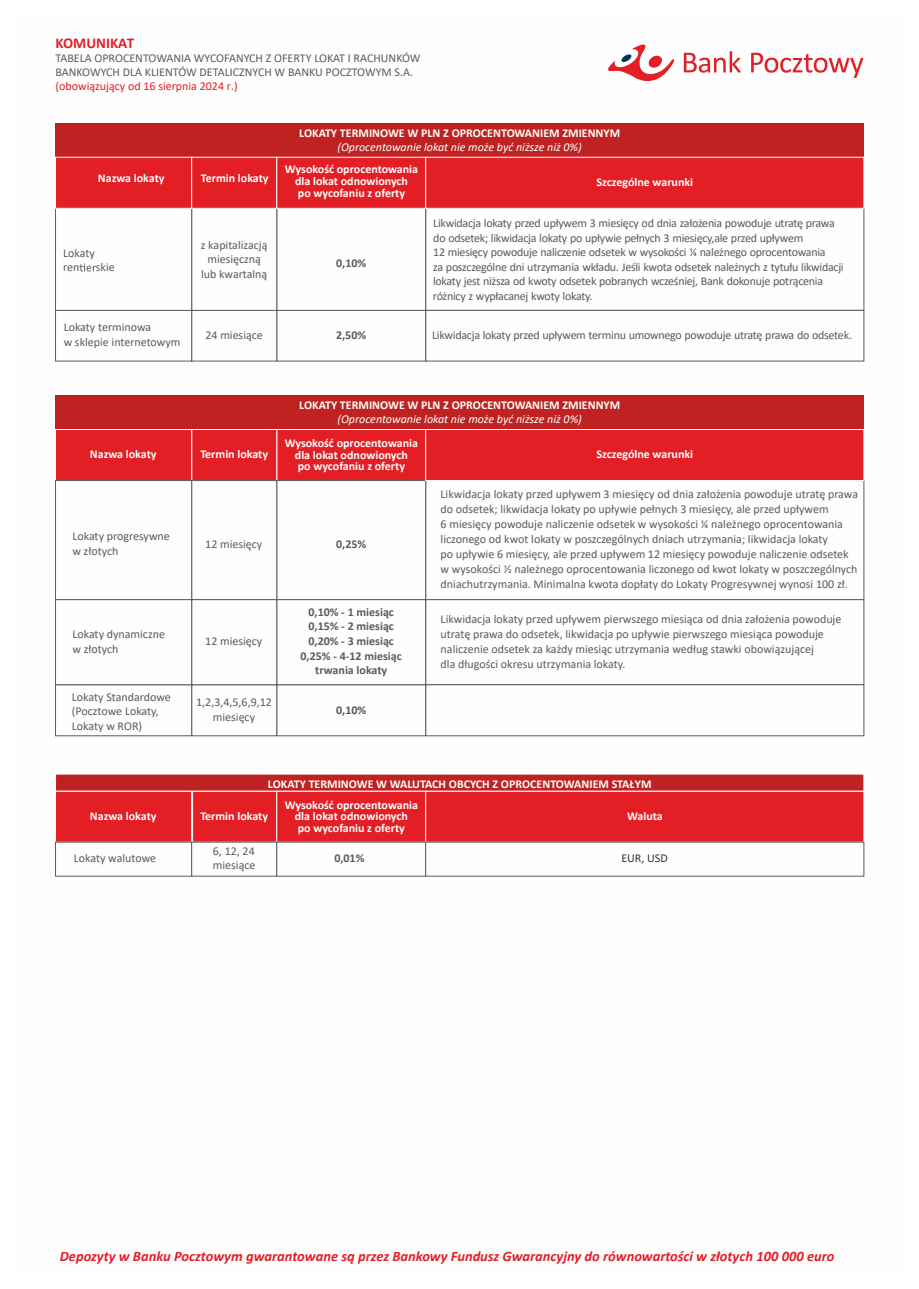
<style>
.page{position:relative;width:919px;height:1289px;background:#fff}
.page>*{position:absolute;margin:0;border:0;box-sizing:border-box;transform-origin:0 0}
.t1{font:700 15px "Calibri";color:#e31e24}
.t2{font:italic 700 14.55px "Calibri";color:#e31e24}
.t3{font:12px/14.7px "Calibri";color:#5b5b5b}
.t4{font:12px/14.7px "Calibri";letter-spacing:-.02em;color:#5b5b5b}
.t5{font:700 12px/11.7px "Calibri";color:#fff;text-align:center}
.t6{font:700 12px "Calibri";color:#fefefe}
.t7{font:700 12px/14.7px "Calibri";color:#5b5b5b;text-align:center}
.t8{font:italic 12px "Calibri";color:#fefefe}
.t9{font:12px "Calibri";color:#e31e24}
.t10{font:12px "Calibri";color:#333}
.t11{font:700 12px "Calibri";color:#555655}
</style>
<div class="page">
<svg style="left:608px;top:44px;width:255px;height:37px"></svg>
<div style="left:55px;top:790px;width:137px;height:52px;background:#e31e24;border:1px solid #fefefe"></div>
<div style="left:192px;top:790px;width:85px;height:52px;background:#e31e24;border:1px solid #fefefe"></div>
<div style="left:276px;top:790px;width:150px;height:52px;background:#e31e24;border:1px solid #fefefe"></div>
<div style="left:425px;top:790px;width:439px;height:52px;background:#e31e24;border:1px solid #fefefe"></div>
<div style="left:55px;top:773px;width:809px;height:18px;background:#c02222;border:1px solid #fefefe"></div>
<div style="left:55px;top:842px;width:137px;height:34px;background:#fefefe;border:1px solid #5b5b5b"></div>
<div style="left:191px;top:842px;width:86px;height:34px;background:#fefefe;border:1px solid #5b5b5b"></div>
<div style="left:276px;top:842px;width:150px;height:34px;background:#fefefe;border:1px solid #5b5b5b"></div>
<div style="left:425px;top:842px;width:439px;height:34px;background:#fefefe;border:1px solid #5b5b5b"></div>
<div style="left:55px;top:395px;width:808px;height:34px;background:#c02222"></div>
<div style="left:425px;top:599px;width:439px;height:86px;background:#fefefe;border:1px solid #5b5b5b"></div>
<div style="left:425px;top:684px;width:439px;height:52px;background:#fefefe;border:1px solid #5b5b5b"></div>
<div style="left:276px;top:429px;width:150px;height:52px;background:#e31e24;border:1px solid #fefefe"></div>
<div style="left:276px;top:480px;width:150px;height:120px;background:#fefefe;border:1px solid #5b5b5b"></div>
<div style="left:276px;top:684px;width:150px;height:52px;background:#fefefe;border:1px solid #5b5b5b"></div>
<div style="left:276px;top:599px;width:150px;height:86px;background:#fefefe;border:1px solid #5b5b5b"></div>
<div style="left:191px;top:429px;width:86px;height:52px;background:#e31e24;border:1px solid #fefefe"></div>
<div style="left:191px;top:480px;width:86px;height:120px;background:#fefefe;border:1px solid #5b5b5b"></div>
<div style="left:191px;top:684px;width:86px;height:52px;background:#fefefe;border:1px solid #5b5b5b"></div>
<div style="left:191px;top:599px;width:86px;height:86px;background:#fefefe;border:1px solid #5b5b5b"></div>
<div style="left:55px;top:429px;width:137px;height:52px;background:#e31e24;border:1px solid #fefefe"></div>
<div style="left:55px;top:480px;width:137px;height:120px;background:#fefefe;border:1px solid #5b5b5b"></div>
<div style="left:55px;top:684px;width:137px;height:52px;background:#fefefe;border:1px solid #5b5b5b"></div>
<div style="left:55px;top:599px;width:137px;height:86px;background:#fefefe;border:1px solid #5b5b5b"></div>
<div style="left:55px;top:123px;width:808px;height:34px;background:#c02222"></div>
<div style="left:425px;top:310px;width:439px;height:51px;background:#fefefe;border:1px solid #5b5b5b"></div>
<div style="left:276px;top:310px;width:150px;height:51px;background:#fefefe;border:1px solid #5b5b5b"></div>
<div style="left:191px;top:310px;width:86px;height:51px;background:#fefefe;border:1px solid #5b5b5b"></div>
<div style="left:55px;top:310px;width:137px;height:51px;background:#fefefe;border:1px solid #5b5b5b"></div>
<div style="left:191px;top:208px;width:86px;height:102px;background:#fefefe;border:1px solid #5b5b5b"></div>
<div style="left:55px;top:208px;width:137px;height:102px;background:#fefefe;border:1px solid #5b5b5b"></div>
<svg style="left:79px;top:264px;width:17px;height:7px"></svg>
<div style="left:55px;top:157px;width:137px;height:52px;background:#e31e24;border:1px solid #fefefe"></div>
<div style="left:191px;top:157px;width:86px;height:52px;background:#e31e24;border:1px solid #fefefe"></div>
<div style="left:276px;top:157px;width:150px;height:52px;background:#e31e24;border:1px solid #fefefe"></div>
<div style="left:425px;top:429px;width:439px;height:52px;background:#e31e24;border:1px solid #fefefe"></div>
<div style="left:425px;top:157px;width:439px;height:52px;background:#e31e24;border:1px solid #fefefe"></div>
<p class="t1" style="left:56px;top:33px;width:80px">KOMUNIKAT</p>
<p class="t3" style="left:55px;top:50px;width:366px">TABELA OPROCENTOWANIA WYCOFANYCH Z OFERTY LOKAT I RACHUNKÓW<br>BANKOWYCH DLA KLIENTÓW DETALICZNYCH W BANKU POCZTOWYM S.A.</p>
<p class="t9" style="left:55px;top:78px;width:184px">(obowiązujący od 16 sierpnia 2024 r.)</p>
<p class="t6" style="left:299px;top:124px;width:322px">LOKATY TERMINOWE W PLN Z OPROCENTOWANIEM ZMIENNYM</p>
<p class="t8" style="left:337px;top:139px;width:246px">(Oprocentowanie lokat nie może być niższe niż 0%)</p>
<p class="t5" style="left:98px;top:171px;width:68px">Nazwa lokaty</p>
<p class="t5" style="left:201px;top:171px;width:69px">Termin lokaty</p>
<p class="t5" style="left:285px;top:163px;width:135px">Wysokość oprocentowania dla lokat odnowionych<br>po wycofaniu z oferty</p>
<p class="t3" style="left:63px;top:245px;width:33px">Lokaty ren</p>
<p class="t3" style="left:96px;top:260px;width:20px">skie</p>
<p class="t3" style="left:64px;top:320px;width:118px">Lokaty terminowa<br>w sklepie internetowym</p>
<p class="t3" style="left:201px;top:237px;width:68px;text-align:center">z kapitalizacją miesięczną lub kwartalną</p>
<p class="t3" style="left:205px;top:327px;width:59px">24 miesiące</p>
<p class="t7" style="left:336px;top:255px;width:32px">0,10%</p>
<p class="t7" style="left:336px;top:327px;width:32px">2,50%</p>
<p class="t5" style="left:596px;top:176px;width:98px">Szczególne warunki</p>
<p class="t4" style="left:433px;top:215px;width:412px">Likwidacja lokaty przed upływem 3 miesięcy od dnia założenia powoduje utratę prawa do odsetek; likwidacja lokaty po upływie pełnych 3 miesięcy,ale przed upływem<br>12 miesięcy powoduje naliczenie odsetek w wysokości ¼ należnego oprocentowania<br>za poszczególne dni utrzymania wkładu. Jeśli kwota odsetek należnych z tytułu likwidacji lokaty jest niższa od kwoty odsetek pobranych wcześniej, Bank dokonuje potrącenia różnicy z wypłacanej kwoty lokaty.</p>
<p class="t4" style="left:432px;top:327px;width:421px">Likwidacja lokaty przed upływem terminu umownego powoduje utratę prawa do odsetek.</p>
<p class="t5" style="left:90px;top:448px;width:68px">Nazwa lokaty</p>
<p class="t3" style="left:72px;top:529px;width:99px">Lokaty progresywne w złotych</p>
<p class="t3" style="left:72px;top:626px;width:94px">Lokaty dynamiczne w złotych</p>
<p class="t3" style="left:72px;top:689px;width:100px">Lokaty Standardowe (Pocztowe Lokaty,<br>Lokaty w ROR)</p>
<p class="t5" style="left:200px;top:448px;width:69px">Termin lokaty</p>
<p class="t3" style="left:205px;top:536px;width:59px">12 miesięcy</p>
<p class="t3" style="left:205px;top:633px;width:59px">12 miesięcy</p>
<p class="t3" style="left:196px;top:694px;width:77px;text-align:center">1,2,3,4,5,6,9,12 miesięcy</p>
<p class="t6" style="left:299px;top:397px;width:322px">LOKATY TERMINOWE W PLN Z OPROCENTOWANIEM ZMIENNYM</p>
<p class="t8" style="left:337px;top:411px;width:246px">(Oprocentowanie lokat nie może być niższe niż 0%)</p>
<p class="t5" style="left:285px;top:437px;width:135px">Wysokość oprocentowania dla lokat odnowionych<br>po wycofaniu z oferty</p>
<p class="t5" style="left:596px;top:448px;width:98px">Szczególne warunki</p>
<p class="t7" style="left:336px;top:536px;width:32px">0,25%</p>
<p class="t7" style="left:300px;top:604px;width:103px">0,10% - 1 miesiąc<br>0,15% - 2 miesiąc<br>0,20% - 3 miesiąc<br>0,25% - 4-12 miesiąc trwania lokaty</p>
<p class="t11" style="left:336px;top:701px;width:32px">0,10%</p>
<p class="t3" style="left:440px;top:486px;width:419px;line-height:15.1px">Likwidacja lokaty przed upływem 3 miesięcy od dnia założenia powoduje utratę prawa do odsetek; likwidacja lokaty po upływie pełnych 3 miesięcy, ale przed upływem<br>6 miesięcy powoduje naliczenie odsetek w wysokości ¼ należnego oprocentowania liczonego od kwot lokaty w poszczególnych dniach utrzymania; likwidacja lokaty<br>po upływie 6 miesięcy, ale przed upływem 12 miesięcy powoduje naliczenie odsetek w wysokości ½ należnego oprocentowania liczonego od kwot lokaty w poszczególnych dniachutrzymania. Minimalna kwota dopłaty do Lokaty Progresywnej wynosi 100 zł.</p>
<p class="t3" style="left:440px;top:610px;width:402px;line-height:15.1px">Likwidacja lokaty przed upływem pierwszego miesiąca od dnia założenia powoduje utratę prawa do odsetek, likwidacja po upływie pierwszego miesiąca powoduje naliczenie odsetek za każdy miesiąc utrzymania według stawki obowiązującej<br>dla długości okresu utrzymania lokaty.</p>
<p class="t6" style="left:268px;top:775px;width:385px">LOKATY TERMINOWE W WALUTACH OBCYCH Z OPROCENTOWANIEM STAŁYM</p>
<p class="t5" style="left:285px;top:798px;width:135px">Wysokość oprocentowania dla lokat odnowionych<br>po wycofaniu z oferty</p>
<p class="t5" style="left:90px;top:809px;width:68px">Nazwa lokaty</p>
<p class="t5" style="left:200px;top:809px;width:69px">Termin lokaty</p>
<p class="t5" style="left:627px;top:809px;width:37px">Waluta</p>
<p class="t3" style="left:74px;top:850px;width:84px">Lokaty walutowe</p>
<p class="t3" style="left:213px;top:843px;width:44px">6, 12, 24 miesiące</p>
<p class="t7" style="left:334px;top:850px;width:32px">0,01%</p>
<p class="t10" style="left:621px;top:849px;width:48px">EUR, USD</p>
<p class="t2" style="left:60px;top:1245px;width:776px">Depozyty w Banku Pocztowym gwarantowane są przez Bankowy Fundusz Gwarancyjny do równowartości w złotych 100 000 euro</p>
</div>
